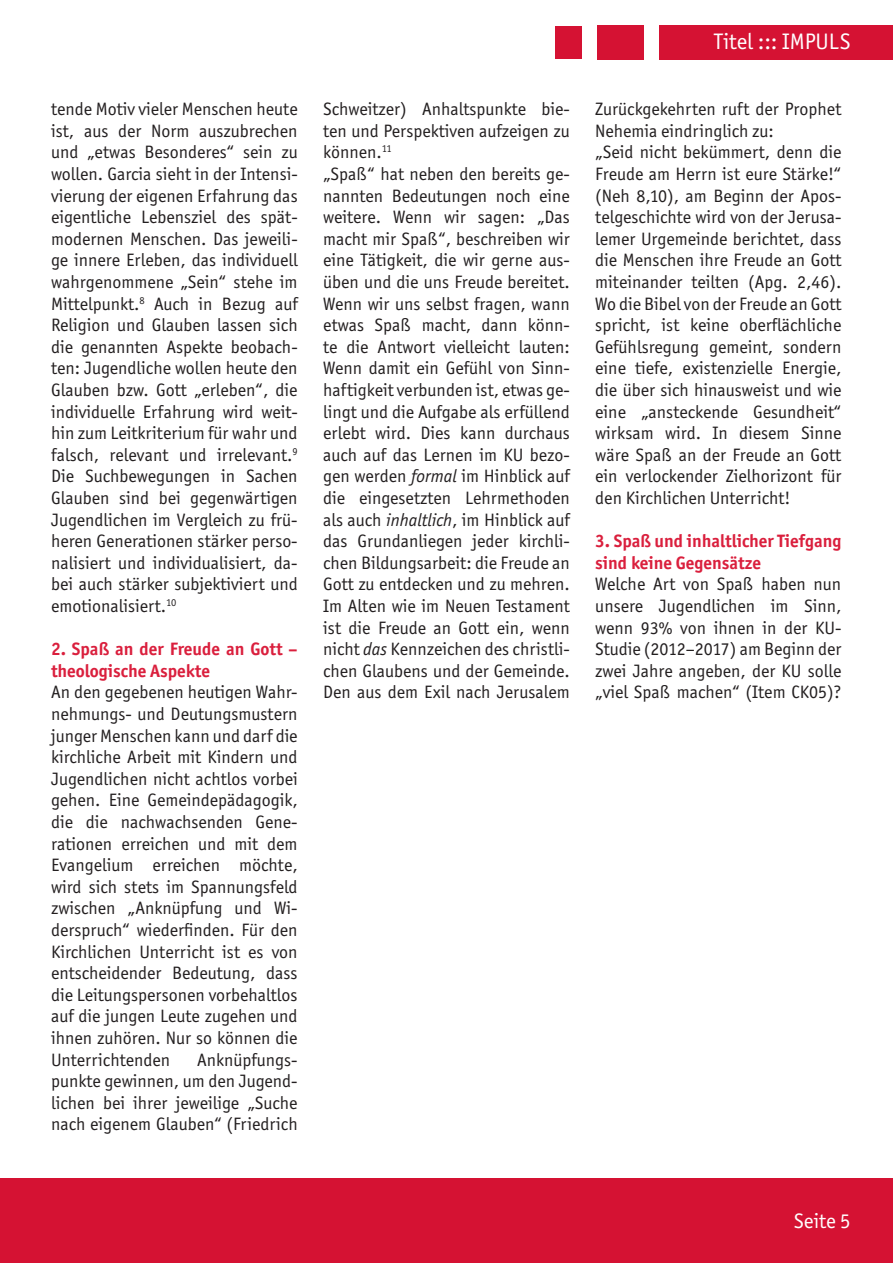
<style>
.page{position:relative;width:893px;height:1263px;background:#fff}
.page>*{position:absolute;margin:0;border:0;box-sizing:border-box;transform-origin:0 0}
.t1{font:22.5px "Officina Sans ITC Std";color:#fff}
.t2{font:21px "Officina Sans ITC Std";color:#fff}
.t3{font:18px/21.6px "Officina Sans ITC Std";color:#231f20;text-align:justify}
.t4{font:700 18px/21.6px "Officina Sans ITC Std";color:#da1f3d}
.s1{font-style:italic}
</style>
<div class="page">
<div style="left:0;top:1178px;width:893px;height:85px;background:#d51233"></div>
<div style="left:659px;top:25px;width:234px;height:34px;background:#d51233"></div>
<div style="left:597px;top:25px;width:47px;height:34px;background:#d51233"></div>
<div style="left:556px;top:26px;width:26px;height:32px;background:#d51233"></div>
<p class="t3" style="left:51px;top:98px;width:248px">tende Motiv vieler Menschen heute ist, aus der Norm auszubrechen und „etwas Besonderes“ sein zu wollen. Garcia sieht in der Intensi&shy;vierung der eigenen Erfahrung das eigentliche Lebensziel des spät&shy;modernen Menschen. Das jeweili&shy;ge innere Erleben, das individuell wahrgenommene „Sein“ stehe im Mittelpunkt.<sup>8</sup> Auch in Bezug auf Religion und Glauben lassen sich die genannten Aspekte beobach&shy;ten: Jugendliche wollen heute den Glauben bzw. Gott „erleben“, die individuelle Erfahrung wird weit&shy;hin zum Leitkriterium für wahr und falsch, relevant und irrelevant.<sup>9<br></sup>Die Suchbewegungen in Sachen Glauben sind bei gegenwärtigen Jugendlichen im Vergleich zu frü&shy;heren Generationen stärker perso&shy;nalisiert und individualisiert, da&shy;bei auch stärker subjektiviert und emotionalisiert.<sup>10</sup></p>
<p class="t4" style="left:51px;top:638px;width:248px">2. Spaß an der Freude an Gott – theologische Aspekte</p>
<p class="t3" style="left:51px;top:681px;width:248px">An den gegebenen heutigen Wahr&shy;nehmungs- und Deutungsmustern junger Menschen kann und darf die kirchliche Arbeit mit Kindern und Jugendlichen nicht achtlos vorbei gehen. Eine Gemeindepädagogik, die die nachwachsenden Gene&shy;rationen erreichen und mit dem Evangelium erreichen möchte, wird sich stets im Spannungsfeld zwischen „Anknüpfung und Wi&shy;derspruch“ wiederfinden. Für den Kirchlichen Unterricht ist es von entscheidender Bedeutung, dass die Leitungspersonen vorbehaltlos auf die jungen Leute zugehen und ihnen zuhören. Nur so können die Unterrichtenden</p>
<p class="t3" style="left:51px;top:1049px;width:248px;text-indent:146px">Anknüpfungs&shy;punkte gewinnen, um den Jugend&shy;lichen bei ihrer jeweilige „Suche nach eigenem Glauben“ (Friedrich</p>
<p class="t3" style="left:323px;top:98px;width:248px">Schweitzer) Anhaltspunkte bie&shy;ten und Perspektiven aufzeigen zu können.<sup>11</sup></p>
<p class="t3" style="left:323px;top:163px;width:248px">„Spaß“ hat neben den bereits ge&shy;nannten Bedeutungen noch eine weitere. Wenn wir sagen: „Das macht mir Spaß“, beschreiben wir eine Tätigkeit, die wir gerne aus&shy;üben und die uns Freude bereitet.<br>Wenn wir uns selbst fragen, wann etwas Spaß macht, dann könn&shy;te die Antwort vielleicht lauten:<br>Wenn damit ein Gefühl von Sinn&shy;haftigkeit verbunden ist, etwas ge&shy;lingt und die Aufgabe als erfüllend erlebt wird. Dies kann durchaus auch auf das Lernen im KU bezo&shy;gen werden <span class="s1">formal</span> im Hinblick auf die eingesetzten Lehrmethoden als auch <span class="s1">inhaltlich</span>, im Hinblick auf das Grundanliegen jeder kirchli&shy;chen Bildungsarbeit: die Freude an Gott zu entdecken und zu mehren.<br>Im Alten wie im Neuen Testament ist die Freude an Gott ein, wenn nicht <span class="s1">das</span> Kennzeichen des christli&shy;chen Glaubens und der Gemeinde.<br>Den aus dem Exil nach Jerusalem</p>
<p class="t1" style="left:714px;top:29px;width:138px">Titel ::: IMPULS</p>
<p class="t3" style="left:595px;top:98px;width:248px">Zurückgekehrten ruft der Prophet<br>Nehemia eindringlich zu:</p>
<p class="t3" style="left:595px;top:141px;width:248px">„Seid nicht bekümmert, denn die Freude am Herrn ist eure Stärke!“ (Neh 8,10), am Beginn der Apos&shy;telgeschichte wird von der Jerusa&shy;lemer Urgemeinde berichtet, dass die Menschen ihre Freude an Gott miteinander teilten (Apg. 2,46).<br>Wo die Bibel von der Freude an Gott spricht, ist keine oberflächliche Gefühlsregung gemeint, sondern eine tiefe, existenzielle Energie, die über sich hinausweist und wie eine „ansteckende Gesundheit“ wirksam wird. In diesem Sinne wäre Spaß an der Freude an Gott ein verlockender Zielhorizont für den Kirchlichen Unterricht!</p>
<p class="t4" style="left:595px;top:530px;width:248px">3. Spaß und inhaltlicher Tiefgang sind keine Gegensätze</p>
<p class="t3" style="left:595px;top:573px;width:248px">Welche Art von Spaß haben nun unsere Jugendlichen im Sinn, wenn 93% von ihnen in der KU-Studie (2012–2017) am Beginn der zwei Jahre angeben, der KU solle „viel Spaß machen“ (Item CK05)?</p>
<p class="t2" style="left:794px;top:1208px;width:58px">Seite 5</p>
</div>
